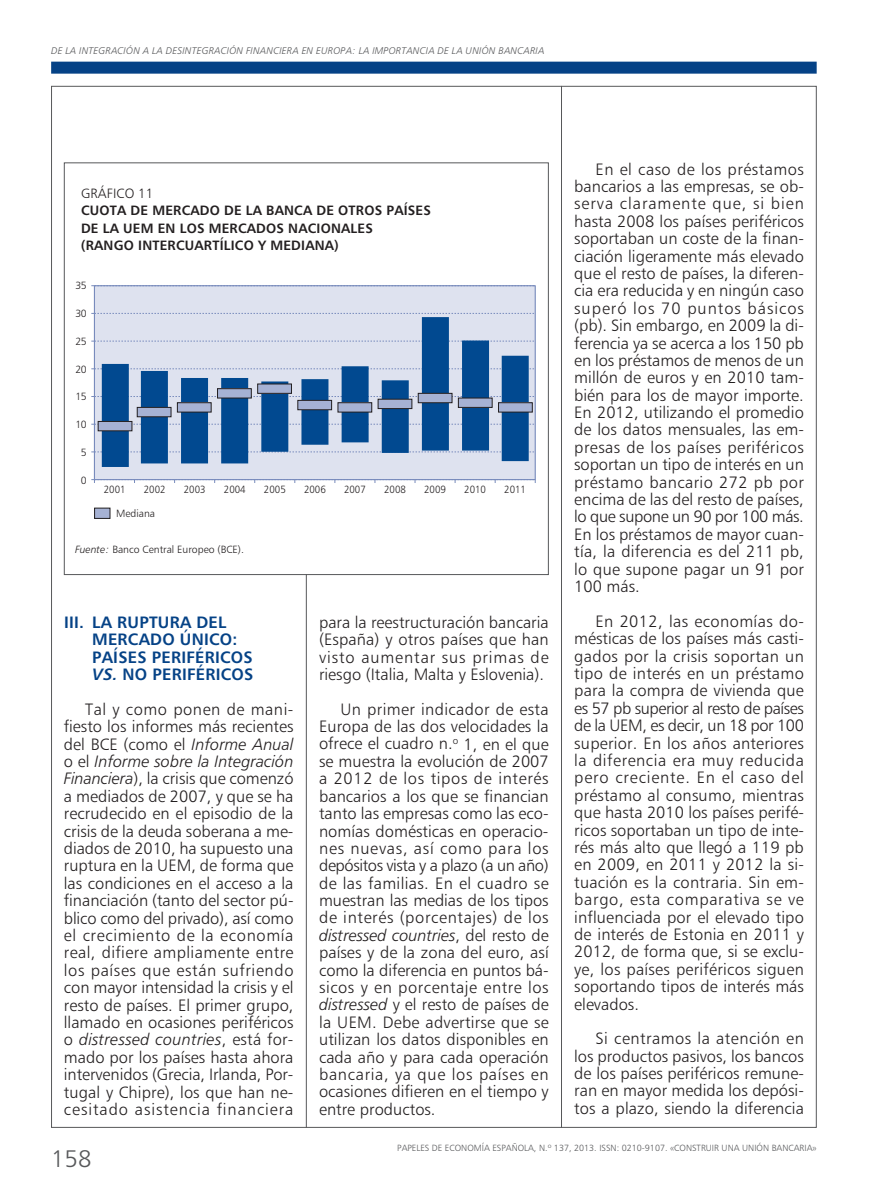
<style>
.page{position:relative;width:893px;height:1191px;background:#fff}
.page>*{position:absolute;margin:0;border:0;box-sizing:border-box;transform-origin:0 0}
.t1{font:24px "Humanist 777 BT Light B";color:#57585a}
.t2{font:16.5px/17.4px "Humanist 777 BT Light B";letter-spacing:.005em;color:#231f20;text-align:justify}
.t3{font:16.5px/17.4px "Humanist 777 BT Bold B";letter-spacing:.015em;color:#054286}
.t4{font:13.5px/17.4px "Humanist 777 BT Bold B";letter-spacing:.015em;color:#231f20}
.t5{font:300 10.5px "Humanist 777";color:#231f20;scale:.93 1}
.t6{font:10.5px "Humanist 777 BT Light B";color:#231f20}
.t7{font:300 10.5px "Humanist 777";color:#231f20}
.t8{font:9.75px "Humanist 777 BT Light Italic B";letter-spacing:.015em;color:#57585a}
.t9{font:9px "Humanist 777 BT Light B";color:#57585a}
.s1{font-family:"Humanist 777 BT Light B"}
.s2{font-family:"Humanist 777 BT Light Italic B"}
.s3{font-family:"Humanist 777 BT Bold Italic B"}
</style>
<div class="page">
<hr style="left:306px;top:215px;width:1px;height:913px;background:#57585a">
<hr style="left:561px;top:86px;width:1px;height:1042px;background:#57585a">
<div style="left:51px;top:62px;width:766px;height:12px;background:#054286"></div>
<div style="left:65px;top:163px;width:483px;height:411px;background:#fff"></div>
<div style="left:94px;top:286px;width:441px;height:194px;background:#dee2ef"></div>
<svg style="left:91px;top:313px;width:443px;height:1px"></svg>
<svg style="left:91px;top:341px;width:443px;height:1px"></svg>
<svg style="left:91px;top:368px;width:443px;height:1px"></svg>
<svg style="left:91px;top:396px;width:443px;height:1px"></svg>
<svg style="left:91px;top:424px;width:443px;height:1px"></svg>
<svg style="left:91px;top:451px;width:443px;height:1px"></svg>
<svg style="left:91px;top:479px;width:445px;height:4px"></svg>
<div style="left:95px;top:508px;width:15px;height:10px;background:#a6b2d4"></div>
<div style="left:94px;top:508px;width:16px;height:11px;border:1px solid #231f20"></div>
<div style="left:94px;top:285px;width:442px;height:195px;border:1px solid #788bbc"></div>
<div style="left:102px;top:364px;width:27px;height:103px;background:#014990"></div>
<div style="left:141px;top:371px;width:27px;height:92px;background:#014990"></div>
<div style="left:181px;top:378px;width:27px;height:85px;background:#014990"></div>
<div style="left:221px;top:378px;width:27px;height:85px;background:#014990"></div>
<div style="left:261px;top:381px;width:27px;height:71px;background:#014990"></div>
<div style="left:301px;top:379px;width:27px;height:66px;background:#014990"></div>
<div style="left:342px;top:366px;width:27px;height:76px;background:#014990"></div>
<div style="left:382px;top:380px;width:27px;height:73px;background:#014990"></div>
<div style="left:422px;top:317px;width:27px;height:134px;background:#014990"></div>
<div style="left:462px;top:340px;width:27px;height:111px;background:#014990"></div>
<div style="left:502px;top:356px;width:27px;height:105px;background:#014990"></div>
<div style="left:98px;top:421px;width:34px;height:10px;background:#a6b2d4"></div>
<div style="left:98px;top:421px;width:34px;height:10px;border:1px solid #231f20"></div>
<div style="left:137px;top:407px;width:34px;height:10px;background:#a6b2d4"></div>
<div style="left:137px;top:407px;width:34px;height:10px;border:1px solid #231f20"></div>
<div style="left:177px;top:403px;width:34px;height:9px;background:#a6b2d4"></div>
<div style="left:177px;top:402px;width:35px;height:10px;border:1px solid #231f20"></div>
<div style="left:217px;top:389px;width:34px;height:9px;background:#a6b2d4"></div>
<div style="left:217px;top:388px;width:35px;height:10px;border:1px solid #231f20"></div>
<div style="left:258px;top:384px;width:33px;height:9px;background:#a6b2d4"></div>
<div style="left:257px;top:384px;width:35px;height:10px;border:1px solid #231f20"></div>
<div style="left:298px;top:400px;width:34px;height:10px;background:#a6b2d4"></div>
<div style="left:297px;top:400px;width:35px;height:10px;border:1px solid #231f20"></div>
<div style="left:338px;top:403px;width:34px;height:9px;background:#a6b2d4"></div>
<div style="left:338px;top:402px;width:34px;height:10px;border:1px solid #231f20"></div>
<div style="left:378px;top:399px;width:34px;height:10px;background:#a6b2d4"></div>
<div style="left:378px;top:399px;width:34px;height:10px;border:1px solid #231f20"></div>
<div style="left:418px;top:393px;width:34px;height:10px;background:#a6b2d4"></div>
<div style="left:418px;top:393px;width:34px;height:10px;border:1px solid #231f20"></div>
<div style="left:458px;top:398px;width:34px;height:9px;background:#a6b2d4"></div>
<div style="left:458px;top:398px;width:34px;height:10px;border:1px solid #231f20"></div>
<div style="left:498px;top:403px;width:34px;height:9px;background:#a6b2d4"></div>
<div style="left:498px;top:402px;width:35px;height:10px;border:1px solid #231f20"></div>
<p class="t8" style="left:51px;top:47px;width:495px">DE LA INTEGRACIÓN A LA DESINTEGRACIÓN FINANCIERA EN EUROPA: LA IMPORTANCIA DE LA UNIÓN BANCARIA</p>
<p class="t4" style="left:81px;top:186px;width:352px"><span class="s1">GRÁFICO 11<br></span>CUOTA DE MERCADO DE LA BANCA DE OTROS PAÍSES<br>DE LA UEM EN LOS MERCADOS NACIONALES<br>(RANGO INTERCUARTÍLICO Y MEDIANA)</p>
<p class="t7" style="left:75px;top:281px;width:13px">35</p>
<p class="t7" style="left:75px;top:309px;width:13px">30</p>
<p class="t7" style="left:75px;top:337px;width:13px">25</p>
<p class="t7" style="left:75px;top:364px;width:13px">20</p>
<p class="t7" style="left:75px;top:392px;width:13px">15</p>
<p class="t7" style="left:75px;top:420px;width:13px">10</p>
<p class="t7" style="left:81px;top:448px;width:7px">5</p>
<p class="t7" style="left:81px;top:475px;width:7px">0</p>
<p class="t5" style="left:104px;top:485px;width:25px">2001</p>
<p class="t5" style="left:144px;top:485px;width:25px">2002</p>
<p class="t5" style="left:184px;top:485px;width:25px">2003</p>
<p class="t5" style="left:224px;top:485px;width:25px">2004</p>
<p class="t5" style="left:264px;top:485px;width:25px">2005</p>
<p class="t5" style="left:304px;top:485px;width:25px">2006</p>
<p class="t5" style="left:344px;top:485px;width:25px">2007</p>
<p class="t5" style="left:384px;top:485px;width:25px">2008</p>
<p class="t5" style="left:424px;top:485px;width:25px">2009</p>
<p class="t5" style="left:464px;top:485px;width:25px">2010</p>
<p class="t5" style="left:504px;top:485px;width:25px">2011</p>
<p class="t7" style="left:116px;top:508px;width:41px">Mediana</p>
<p class="t6" style="left:75px;top:545px;width:170px"><span class="s2">Fuente:</span> Banco Central Europeo (BCE).</p>
<p class="t3" style="left:92px;top:615px;width:163px;text-indent:-28px">III. LA RUPTURA DEL<br>MERCADO ÚNICO:<br>PAÍSES PERIFÉRICOS<br><span class="s3">VS.</span> NO PERIFÉRICOS</p>
<p class="t2" style="left:64px;top:702px;width:231px;text-indent:21px">Tal y como ponen de mani&shy;fiesto los informes más recientes del BCE (como el <span class="s2">Informe Anual </span>o el <span class="s2">Informe sobre la Integración Financiera</span>), la crisis que comenzó a mediados de 2007, y que se ha recrudecido en el episodio de la crisis de la deuda soberana a me&shy;diados de 2010, ha supuesto una ruptura en la UEM, de forma que las condiciones en el acceso a la financiación (tanto del sector pú&shy;blico como del privado), así como el crecimiento de la economía real, difiere ampliamente entre los países que están sufriendo con mayor intensidad la crisis y el resto de países. El primer grupo, llamado en ocasiones periféricos o <span class="s2">distressed countries</span>, está for&shy;mado por los países hasta ahora intervenidos (Grecia, Irlanda, Por&shy;tugal y Chipre), los que han ne&shy;cesitado asistencia financiera</p>
<p class="t2" style="left:319px;top:615px;width:231px">para la reestructuración bancaria (España) y otros países que han visto aumentar sus primas de riesgo (Italia, Malta y Eslovenia).</p>
<p class="t2" style="left:319px;top:702px;width:231px;text-indent:21px">Un primer indicador de esta Europa de las dos velocidades la ofrece el cuadro n.<sup>o</sup> 1, en el que se muestra la evolución de 2007 a 2012 de los tipos de interés bancarios a los que se financian tanto las empresas como las eco&shy;nomías domésticas en operacio&shy;nes nuevas, así como para los depósitos vista y a plazo (a un año) de las familias. En el cuadro se muestran las medias de los tipos de interés (porcentajes) de los <span class="s2">distressed countries</span>, del resto de paí ses y de la zona del euro, así como la diferencia en puntos bá&shy;sicos y en porcentaje entre los <span class="s2">distressed</span> y el resto de países de la UEM. Debe advertirse que se utilizan los datos disponibles en cada año y para cada operación ban caria, ya que los países en oca siones difieren en el tiempo y entre productos.</p>
<p class="t2" style="left:574px;top:162px;width:231px;text-indent:21px">En el caso de los préstamos bancarios a las empresas, se ob&shy;serva claramente que, si bien hasta 2008 los países periféricos soportaban un coste de la finan&shy;ciación ligeramente más elevado que el resto de países, la diferen&shy;cia era reducida y en ningún caso superó los 70 puntos básicos (pb). Sin embargo, en 2009 la di&shy;ferencia ya se acerca a los 150 pb en los préstamos de menos de un millón de euros y en 2010 tam&shy;bién para los de mayor importe.<br>En 2012, utilizando el promedio de los datos mensuales, las em&shy;presas de los países periféricos soportan un tipo de interés en un préstamo bancario 272 pb por encima de las del resto de países, lo que supone un 90 por 100 más.<br>En los préstamos de mayor cuan&shy;tía, la diferencia es del 211 pb, lo que supone pagar un 91 por 100 más.</p>
<p class="t2" style="left:574px;top:614px;width:231px;text-indent:21px">En 2012, las economías do&shy;mésticas de los países más casti&shy;gados por la crisis soportan un tipo de interés en un préstamo para la compra de vivienda que es 57 pb superior al resto de paí ses de la UEM, es decir, un 18 por 100 superior. En los años anteriores la diferencia era muy reducida pero creciente. En el caso del prés tamo al consumo, mientras que hasta 2010 los países perifé&shy;ricos soportaban un tipo de inte&shy;rés más alto que llegó a 119 pb en 2009, en 2011 y 2012 la si&shy;tuación es la contraria. Sin em&shy;bargo, esta comparativa se ve influenciada por el elevado tipo de interés de Estonia en 2011 y 2012, de forma que, si se exclu&shy;ye, los países periféricos siguen soportando tipos de interés más elevados.</p>
<p class="t2" style="left:574px;top:1031px;width:231px;text-indent:21px">Si centramos la atención en los productos pasivos, los bancos de los países periféricos remune&shy;ran en mayor medida los depósi&shy;tos a plazo, siendo la diferencia</p>
<p class="t1" style="left:51px;top:1149px;width:42px">158</p>
<p class="t9" style="left:397px;top:1145px;width:421px">PAPELES DE ECONOMÍA ESPAÑOLA, N.º 137, 2013. ISSN: 0210-9107. «CONSTRUIR UNA UNIÓN BANCARIA»</p>
</div>
